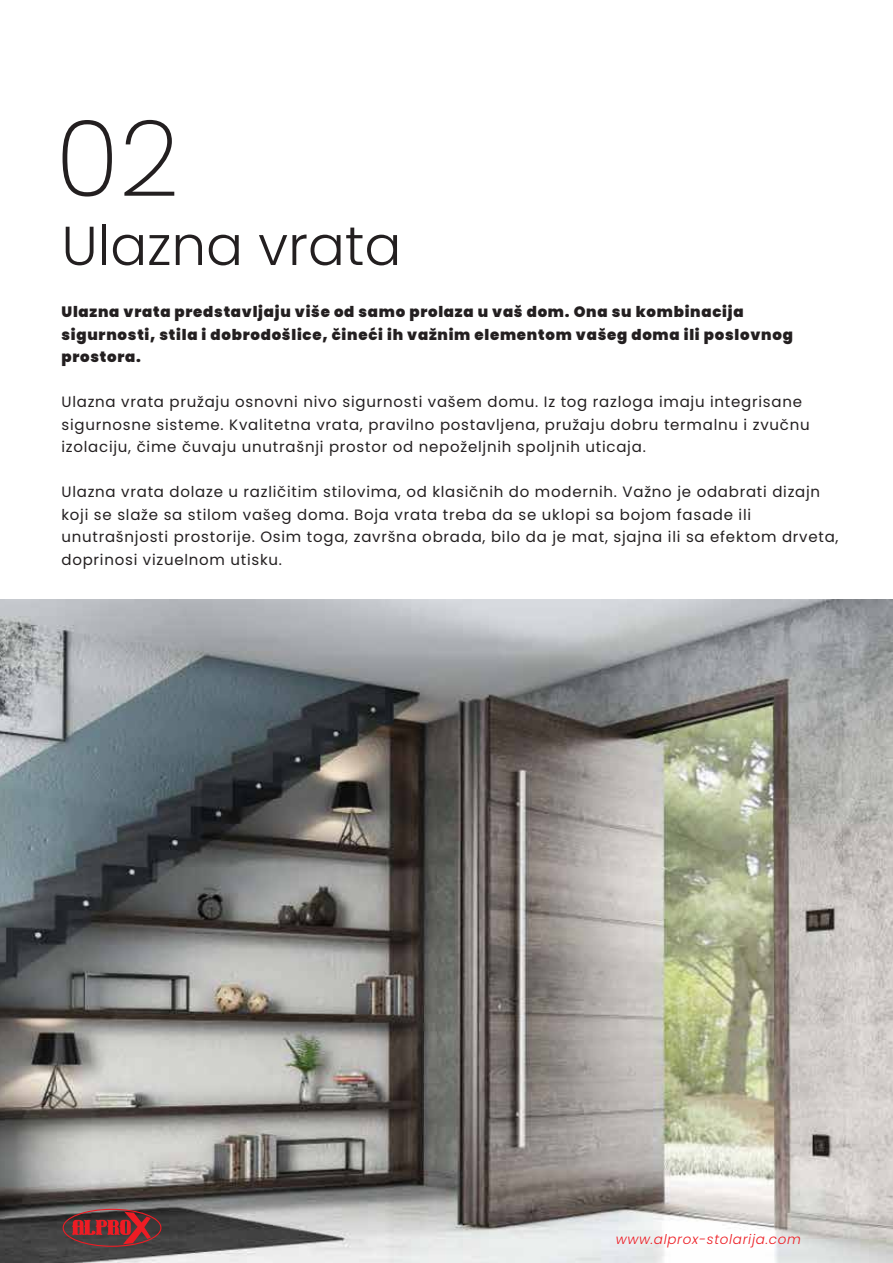
<style>
.page{position:relative;width:893px;height:1263px;background:#fff}
.page>*{position:absolute;margin:0;border:0;box-sizing:border-box;transform-origin:0 0}
.t1{font:200 105.75px "Poppins";color:#231f20}
.t2{font:300 54.75px "Poppins";color:#231f20}
.t3{font:15px/22.5px "Poppins";letter-spacing:.05em;color:#231f20}
.t4{font:900 15px/22.5px "Poppins";letter-spacing:.05em;color:#231f20}
.t5{font:italic 300 13.5px "Poppins";letter-spacing:.05em;color:#ed1d24}
</style>
<div class="page">
<img style="left:0;top:600px;width:893px;height:663px">
<div style="left:63px;top:1209px;width:98px;height:38px;border:1px solid #ed1c24;border-radius:50%"></div>
<svg style="left:72px;top:1211px;width:79px;height:33px;background:#802f32"></svg>
<h1 class="t1" style="left:55px;top:98px;width:125px">02</h1>
<h2 class="t2" style="left:61px;top:214px;width:341px">Ulazna vrata</h2>
<p class="t4" style="left:61px;top:301px;width:733px">Ulazna vrata predstavljaju više od samo prolaza u vaš dom. Ona su kombinacija sigurnosti, stila i dobrodošlice, čineći ih važnim elementom vašeg doma ili poslovnog prostora.</p>
<p class="t3" style="left:61px;top:391px;width:750px">Ulazna vrata pružaju osnovni nivo sigurnosti vašem domu. Iz tog razloga imaju integrisane sigurnosne sisteme. Kvalitetna vrata, pravilno postavljena, pružaju dobru termalnu i zvučnu izolaciju, čime čuvaju unutrašnji prostor od nepoželjnih spoljnih uticaja.</p>
<p class="t3" style="left:61px;top:481px;width:778px">Ulazna vrata dolaze u različitim stilovima, od klasičnih do modernih. Važno je odabrati dizajn koji se slaže sa stilom vašeg doma. Boja vrata treba da se uklopi sa bojom fasade ili unutrašnjosti prostorije. Osim toga, završna obrada, bilo da je mat, sjajna ili sa efektom drveta, doprinosi vizuelnom utisku.</p>
<p class="t5" style="left:616px;top:1231px;width:187px">www.alprox-stolarija.com</p>
</div>
